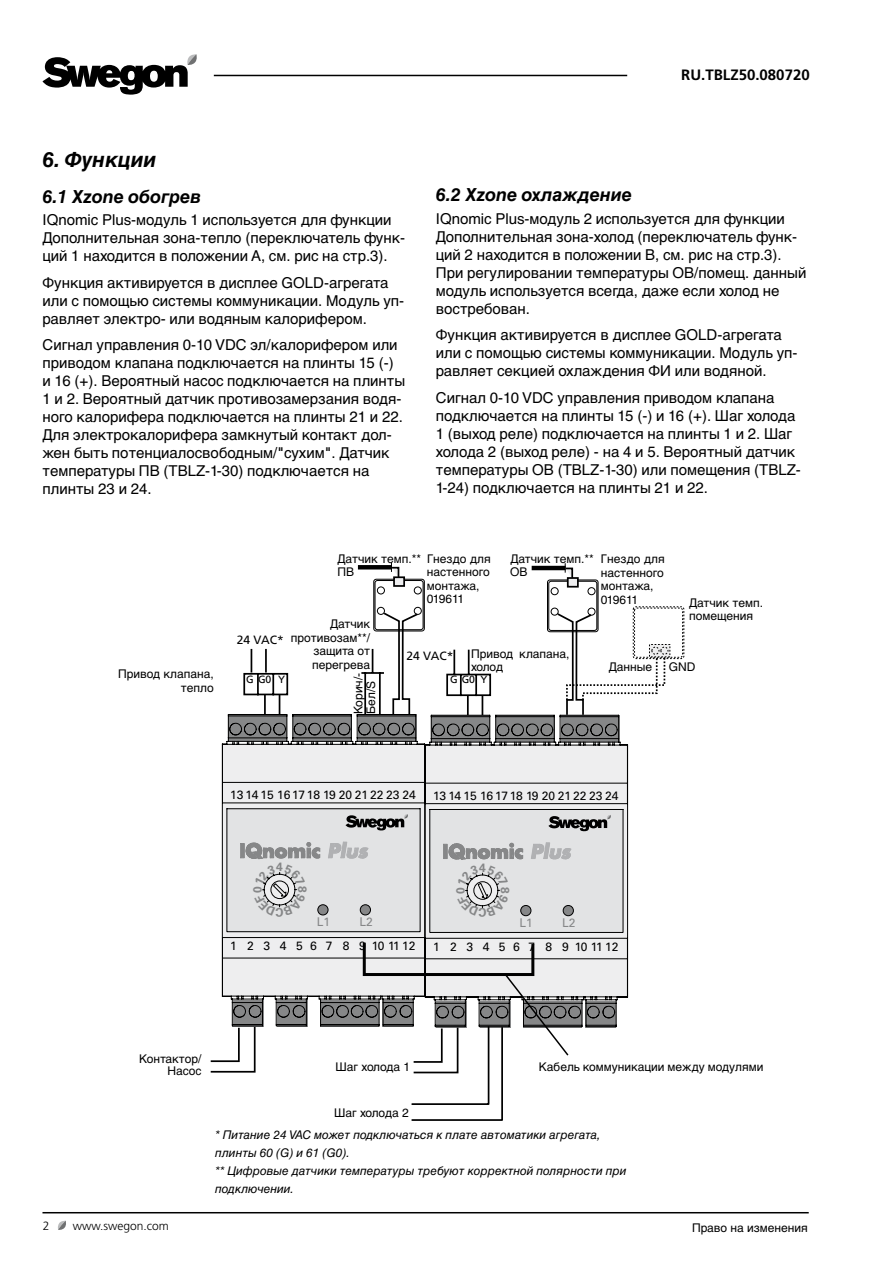
<style>
.page{position:relative;width:893px;height:1263px;background:#fff}
.page>*{position:absolute;margin:0;border:0;box-sizing:border-box;transform-origin:0 0}
.t1{font:21px "Helvetica Cyr Bold Inclined";color:#000}
.t2{font:18px "Helvetica Cyr Bold Inclined";color:#000}
.t3{font:15px/18px "Helvetica Cyr Upright";color:#000}
.t4{font:700 15px "Frutiger";color:#000}
.t5{font:12px/13.5px "Helvetica Cyr Upright";color:#000}
.t6{font:12px/18px "Helvetica Cyr Inclined";color:#000}
.t7{font:12px "Univers";letter-spacing:-.005em;color:#000}
.t8{font:300 12px "Frutiger";color:#000}
.t9{font:12px "Frutiger";color:#000}
.t10{font:12px "Univers";color:#868788}
.t11{font:700 12px "Univers";color:#868788}
.t12{font:10.5px "Frutiger";color:#000}
</style>
<div class="page">
<hr style="left:214px;top:75px;width:413px;height:1px;background:#000">
<svg style="left:42px;top:54px;width:155px;height:41px"></svg>
<hr style="left:42px;top:1212px;width:767px;height:1px;background:#000">
<svg style="left:58px;top:1221px;width:8px;height:9px"></svg>
<svg style="left:417px;top:740px;width:7px;height:200px"></svg>
<svg style="left:321px;top:713px;width:96px;height:314px;background:#cccccd"></svg>
<hr style="left:364px;top:673px;width:2px;height:41px;background:#000">
<hr style="left:361px;top:672px;width:23px;height:2px;background:#000">
<svg style="left:327px;top:841px;width:43px;height:18px"></svg>
<div style="left:318px;top:905px;width:10px;height:10px;background:#868788;border-radius:50%"></div>
<div style="left:318px;top:904px;width:10px;height:11px;border:1px solid #000;border-radius:50%"></div>
<div style="left:360px;top:905px;width:10px;height:10px;background:#868788;border-radius:50%"></div>
<div style="left:360px;top:904px;width:11px;height:11px;border:1px solid #000;border-radius:50%"></div>
<svg style="left:346px;top:814px;width:62px;height:16px"></svg>
<svg style="left:358px;top:565px;width:14px;height:4px"></svg>
<svg style="left:372px;top:562px;width:53px;height:154px"></svg>
<svg style="left:424px;top:741px;width:205px;height:257px;background:#b0b0b0"></svg>
<svg style="left:430px;top:714px;width:190px;height:314px;background:#cacbcb"></svg>
<svg style="left:445px;top:649px;width:47px;height:68px"></svg>
<svg style="left:530px;top:842px;width:42px;height:18px"></svg>
<div style="left:521px;top:905px;width:10px;height:11px;background:#868788;border-radius:50%"></div>
<div style="left:520px;top:905px;width:11px;height:11px;border:1px solid #000;border-radius:50%"></div>
<div style="left:563px;top:905px;width:10px;height:11px;background:#868788;border-radius:50%"></div>
<div style="left:563px;top:905px;width:11px;height:11px;border:1px solid #000;border-radius:50%"></div>
<svg style="left:548px;top:815px;width:63px;height:16px"></svg>
<hr style="left:532px;top:566px;width:34px;height:4px;background:#000">
<svg style="left:547px;top:563px;width:137px;height:153px"></svg>
<svg style="left:361px;top:940px;width:209px;height:181px"></svg>
<svg style="left:211px;top:649px;width:110px;height:423px"></svg>
<svg style="left:443px;top:838px;width:81px;height:79px;background:#cecfd0"></svg>
<h1 class="t1" style="left:43px;top:147px;width:115px">6. Функции</h1>
<p class="t2" style="left:43px;top:186px;width:160px">6.1 Xzone обогрев</p>
<p class="t3" style="left:43px;top:211px;width:364px">IQnomic Plus-модуль 1 используется для функции<br>Дополнительная зона-тепло (переключатель функ&shy;ций 1 находится в положении A, см. рис на стр.3).</p>
<p class="t3" style="left:43px;top:274px;width:363px">Функция активируется в дисплее GOLD-aгрегата или с помощью системы коммуникации. Moдуль уп&shy;равляет электро- или водяным калорифером.</p>
<p class="t3" style="left:43px;top:336px;width:364px">Сигнал управления 0-10 VDC эл/калорифером или приводом клапана подключается на плинты 15 (-) и 16 (+). Вероятный насос подключается на плинты 1 и 2. Вероятный датчик противозамерзания водя&shy;ного калорифера подключается на плинты 21 и 22.<br>Для электрокалорифера замкнутый контакт дол&shy;жен быть потенциалосвободным/"сухим". Датчик температуры ПВ (TBLZ-1-30) подключается на плинты 23 и 24.</p>
<p class="t4" style="left:681px;top:66px;width:130px">RU.TBLZ50.080720</p>
<p class="t2" style="left:436px;top:185px;width:197px">6.2 Xzone охлаждение</p>
<p class="t3" style="left:436px;top:210px;width:372px">IQnomic Plus-модуль 2 используется для функции Дополнительная зона-холод (переключатель функ&shy;ций 2 находится в положении В, см. рис на стр.3).<br>При регулировании температуры ОВ/помещ. данный модуль используется всегда, даже если холод не востребован.</p>
<p class="t3" style="left:436px;top:326px;width:363px">Функция активируется в дисплее GOLD-aгрегата или с помощью системы коммуникации. Moдуль уп&shy;равляет секцией охлаждения ФИ или водяной.</p>
<p class="t3" style="left:436px;top:389px;width:367px">Сигнал 0-10 VDC управления приводом клапана подключается на плинты 15 (-) и 16 (+). Шаг холода 1 (выход реле) подключается на плинты 1 и 2. Шаг холода 2 (выход реле) - на 4 и 5. Вероятный датчик температуры ОВ (TBLZ-1-30) или помещения (TBLZ-1-24) подключается на плинты 21 и 22.</p>
<p class="t5" style="left:427px;top:552px;width:65px">Гнездо для настенного монтажа,<br>019611</p>
<p class="t5" style="left:338px;top:552px;width:85px">Датчик темп.**<br>ПВ</p>
<p class="t5" style="left:510px;top:552px;width:85px">Датчик темп.**<br>ОВ</p>
<p class="t5" style="left:601px;top:552px;width:65px">Гнездо для настенного монтажа,<br>019611</p>
<p class="t5" style="left:689px;top:596px;width:76px">Датчик темп. помещения</p>
<p class="t5" style="left:291px;top:617px;width:81px;text-align:right">Датчик противозам**/ защита от перегрева</p>
<p class="t9" style="left:237px;top:633px;width:48px">24 VAC*</p>
<p class="t9" style="left:407px;top:648px;width:48px">24 VAC*</p>
<p class="t5" style="left:471px;top:647px;width:100px">Привод клапана, холод</p>
<p class="t12" style="left:450px;top:673px;width:39px">G G0 Y</p>
<p class="t5" style="left:609px;top:660px;width:45px">Данные</p>
<p class="t5" style="left:669px;top:660px;width:28px">GND</p>
<p class="t5" style="left:118px;top:667px;width:97px;text-align:right">Привод клапана, тепло</p>
<p class="t12" style="left:246px;top:673px;width:41px">G G0 Y</p>
<p class="t5" style="left:352px;top:714px;width:43px;line-height:12.6px;rotate:-90deg">Корич/-<br>Бел/S</p>
<p class="t7" style="left:230px;top:787px;width:187px">13 14 15 161718 19 20 21 22 23 24</p>
<p class="t7" style="left:433px;top:788px;width:187px">13 14 15 161718 19 20 21 22 23 24</p>
<p class="t11" style="left:276px;top:860px;width:8px">4</p>
<p class="t11" style="left:479px;top:861px;width:8px">4</p>
<p class="t10" style="left:317px;top:915px;width:15px">L1</p>
<p class="t10" style="left:359px;top:915px;width:15px">L2</p>
<p class="t10" style="left:520px;top:916px;width:15px">L1</p>
<p class="t10" style="left:562px;top:916px;width:15px">L2</p>
<p class="t7" style="left:264px;top:938px;width:8px">3</p>
<p class="t7" style="left:296px;top:938px;width:8px">5</p>
<p class="t7" style="left:326px;top:938px;width:25px">7 8</p>
<p class="t7" style="left:372px;top:938px;width:8px">1</p>
<p class="t7" style="left:230px;top:938px;width:8px">1</p>
<p class="t7" style="left:310px;top:938px;width:8px">6</p>
<p class="t7" style="left:359px;top:938px;width:58px">9 01112</p>
<p class="t7" style="left:247px;top:938px;width:8px">2</p>
<p class="t7" style="left:280px;top:938px;width:8px">4</p>
<p class="t7" style="left:467px;top:939px;width:8px">3</p>
<p class="t7" style="left:499px;top:939px;width:8px">5</p>
<p class="t7" style="left:529px;top:939px;width:25px">7 8</p>
<p class="t7" style="left:575px;top:939px;width:8px">1</p>
<p class="t7" style="left:433px;top:939px;width:8px">1</p>
<p class="t7" style="left:513px;top:939px;width:8px">6</p>
<p class="t7" style="left:562px;top:939px;width:58px">9 01112</p>
<p class="t7" style="left:450px;top:939px;width:8px">2</p>
<p class="t7" style="left:483px;top:939px;width:8px">4</p>
<p class="t5" style="left:139px;top:1053px;width:64px;line-height:12.1px;text-align:right">Koнтактор/<br>Насос</p>
<p class="t5" style="left:336px;top:1060px;width:76px">Шаг холода 1</p>
<p class="t5" style="left:334px;top:1106px;width:76px">Шаг холода 2</p>
<p class="t5" style="left:539px;top:1060px;width:226px">Кабель коммуникации между модулями</p>
<p class="t6" style="left:215px;top:1126px;width:413px">* Питание 24 VAC может подключаться к плате автоматики агрегата, плинты 60 (G) и 61 (G0).<br>** Цифровые датчики температуры требуют корректной полярности при подключении.</p>
<p class="t8" style="left:43px;top:1219px;width:8px">2</p>
<p class="t8" style="left:73px;top:1219px;width:98px">www.swegon.com</p>
<p class="t5" style="left:692px;top:1221px;width:117px">Право на изменения</p>
</div>
